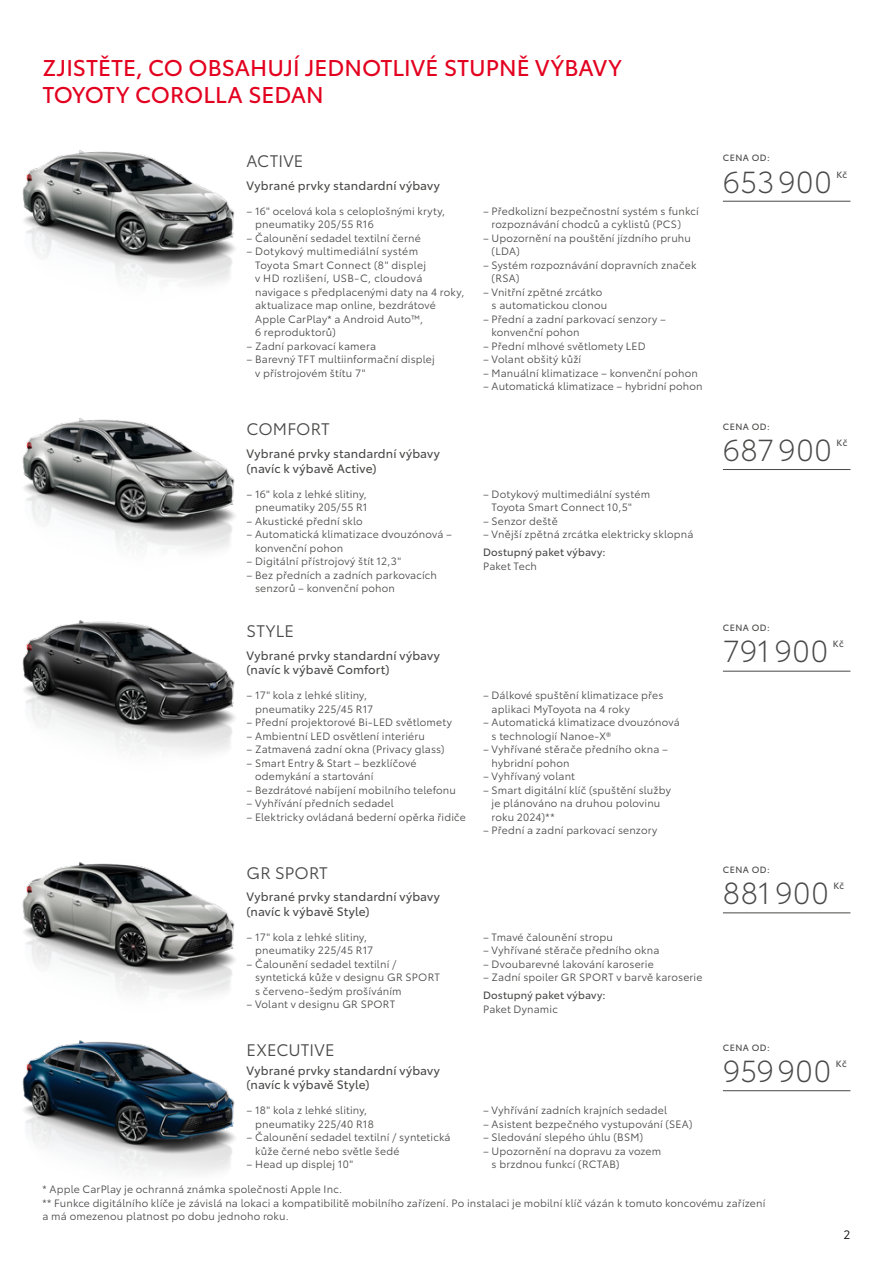
<style>
.page{position:relative;width:893px;height:1263px;background:#fff}
.page>*{position:absolute;margin:0;border:0;box-sizing:border-box;transform-origin:0 0}
.t1{font:300 30px "Toyota Type";letter-spacing:.025em;color:#494948}
.t2{font:22.5px/27px "Toyota Type";color:#e3001f}
.t3{font:16.5px "Toyota Type";letter-spacing:.01em;color:#494948}
.t4{font:12px/14.4px "Toyota Type";letter-spacing:.01em;color:#494948}
.t5{font:12px "Toyota Type";color:#000}
.t6{font:10.5px/13.5px "Toyota Type";letter-spacing:.015em;color:#494948}
.t7{font:10.5px "Toyota Type";letter-spacing:.015em;color:#494948}
.t8{font:9px "Toyota Type";letter-spacing:.055em;color:#494948}
</style>
<div class="page">
<img style="left:22px;top:150px;width:214px;height:134px">
<img style="left:22px;top:418px;width:213px;height:133px">
<img style="left:22px;top:620px;width:214px;height:133px">
<img style="left:22px;top:862px;width:214px;height:311px">
<hr style="left:723px;top:201px;width:127px;height:1px;background:#494948">
<hr style="left:723px;top:469px;width:127px;height:1px;background:#494948">
<hr style="left:723px;top:671px;width:127px;height:1px;background:#494948">
<hr style="left:723px;top:912px;width:127px;height:1px;background:#494948">
<hr style="left:723px;top:1090px;width:127px;height:1px;background:#494948">
<h2 class="t2" style="left:43px;top:53px;width:581px">ZJISTĚTE, CO OBSAHUJÍ JEDNOTLIVÉ STUPNĚ VÝBAVY<br>TOYOTY COROLLA SEDAN</h2>
<h3 class="t3" style="left:247px;top:149px;width:58px">ACTIVE</h3>
<p class="t4" style="left:247px;top:177px;width:195px">Vybrané prvky standardní výbavy</p>
<p class="t6" style="left:255px;top:203px;width:192px;text-indent:-9px">– 16" ocelová kola s celoplošnými kryty, pneumatiky 205/55 R16</p>
<p class="t6" style="left:247px;top:230px;width:176px">– Čalounění sedadel textilní černé</p>
<p class="t6" style="left:255px;top:244px;width:211px;text-indent:-9px">– Dotykový multimediální systém<br>Toyota Smart Connect (8" displej<br>v HD rozlišení, USB-C, cloudová navigace s předplacenými daty na 4 roky, aktualizace map online, bezdrátové<br>Apple CarPlay* a Android Auto™,<br>6 reproduktorů)</p>
<p class="t6" style="left:247px;top:338px;width:131px">– Zadní parkovací kamera</p>
<p class="t6" style="left:255px;top:352px;width:181px;text-indent:-9px">– Barevný TFT multiinformační displej v přístrojovém štítu 7"</p>
<h3 class="t3" style="left:247px;top:417px;width:85px">COMFORT</h3>
<p class="t4" style="left:247px;top:446px;width:195px">Vybrané prvky standardní výbavy (navíc k výbavě Active)</p>
<p class="t6" style="left:247px;top:486px;width:123px;text-align:right">– 16" kola z lehké slitiny, pneumatiky 205/55 R1</p>
<p class="t6" style="left:247px;top:513px;width:118px">– Akustické přední sklo</p>
<p class="t6" style="left:255px;top:527px;width:198px;text-indent:-9px">– Automatická klimatizace dvouzónová – konvenční pohon</p>
<p class="t6" style="left:247px;top:554px;width:156px">– Digitální přístrojový štít 12,3"</p>
<p class="t6" style="left:255px;top:567px;width:183px;text-indent:-9px">– Bez předních a zadních parkovacích senzorů – konvenční pohon</p>
<h3 class="t3" style="left:247px;top:619px;width:49px">STYLE</h3>
<p class="t4" style="left:247px;top:647px;width:195px">Vybrané prvky standardní výbavy (navíc k výbavě Comfort)</p>
<p class="t6" style="left:255px;top:688px;width:120px;text-indent:-9px">– 17" kola z lehké slitiny, pneumatiky 225/45 R17</p>
<p class="t6" style="left:247px;top:715px;width:207px">– Přední projektorové Bi‑LED světlomety</p>
<p class="t6" style="left:247px;top:728px;width:180px">– Ambientní LED osvětlení interiéru</p>
<p class="t6" style="left:247px;top:742px;width:199px">– Zatmavená zadní okna (Privacy glass)</p>
<p class="t6" style="left:255px;top:755px;width:163px;text-indent:-9px">– Smart Entry &amp; Start – bezklíčové odemykání a startování</p>
<p class="t6" style="left:247px;top:782px;width:211px">– Bezdrátové nabíjení mobilního telefonu</p>
<p class="t6" style="left:247px;top:796px;width:149px">– Vyhřívání předních sedadel</p>
<p class="t6" style="left:247px;top:809px;width:221px">– Elektricky ovládaná bederní opěrka řidiče</p>
<h3 class="t3" style="left:247px;top:860px;width:83px">GR SPORT</h3>
<p class="t4" style="left:247px;top:889px;width:195px">Vybrané prvky standardní výbavy (navíc k výbavě Style)</p>
<p class="t6" style="left:255px;top:929px;width:120px;text-indent:-9px">– 17" kola z lehké slitiny, pneumatiky 225/45 R17</p>
<p class="t6" style="left:255px;top:956px;width:186px;text-indent:-9px">– Čalounění sedadel textilní / syntetická kůže v designu GR SPORT s červeno‑šedým prošíváním</p>
<p class="t6" style="left:247px;top:997px;width:150px">– Volant v designu GR SPORT</p>
<h3 class="t3" style="left:247px;top:1038px;width:89px">EXECUTIVE</h3>
<p class="t4" style="left:247px;top:1062px;width:195px">Vybrané prvky standardní výbavy (navíc k výbavě Style)</p>
<p class="t6" style="left:255px;top:1103px;width:120px;text-indent:-9px">– 18" kola z lehké slitiny, pneumatiky 225/40 R18</p>
<p class="t6" style="left:255px;top:1130px;width:197px;text-indent:-9px">– Čalounění sedadel textilní / syntetická kůže černé nebo světle šedé</p>
<p class="t6" style="left:247px;top:1157px;width:108px">– Head up displej 10"</p>
<p class="t6" style="left:492px;top:203px;width:209px;text-indent:-9px">– Předkolizní bezpečnostní systém s funkcí rozpoznávání chodců a cyklistů (PCS)</p>
<p class="t6" style="left:492px;top:230px;width:201px;text-indent:-9px">– Upozornění na pouštění jízdního pruhu (LDA)</p>
<p class="t6" style="left:492px;top:257px;width:206px;text-indent:-9px">– Systém rozpoznávání dopravních značek (RSA)</p>
<p class="t6" style="left:492px;top:284px;width:117px;text-indent:-9px">– Vnitřní zpětné zrcátko s automatickou clonou</p>
<p class="t6" style="left:492px;top:311px;width:176px;text-indent:-9px">– Přední a zadní parkovací senzory – konvenční pohon</p>
<p class="t6" style="left:483px;top:338px;width:164px">– Přední mlhové světlomety LED</p>
<p class="t6" style="left:483px;top:352px;width:100px">– Volant obšitý kůží</p>
<p class="t6" style="left:483px;top:365px;width:216px">– Manuální klimatizace – konvenční pohon</p>
<p class="t6" style="left:483px;top:379px;width:221px">– Automatická klimatizace – hybridní pohon</p>
<p class="t6" style="left:492px;top:486px;width:160px;text-indent:-9px">– Dotykový multimediální systém<br>Toyota Smart Connect 10,5"</p>
<p class="t6" style="left:483px;top:513px;width:76px">– Senzor deště</p>
<p class="t6" style="left:483px;top:527px;width:212px">– Vnější zpětná zrcátka elektricky sklopná</p>
<p class="t7" style="left:483px;top:544px;width:124px">Dostupný paket výbavy:</p>
<p class="t6" style="left:483px;top:558px;width:55px">Paket Tech</p>
<p class="t6" style="left:492px;top:688px;width:173px;text-indent:-9px">– Dálkové spuštění klimatizace přes aplikaci MyToyota na 4 roky</p>
<p class="t6" style="left:492px;top:715px;width:190px;text-indent:-9px">– Automatická klimatizace dvouzónová s technologií Nanoe-X®</p>
<p class="t6" style="left:492px;top:742px;width:178px;text-indent:-9px">– Vyhřívané stěrače předního okna – hybridní pohon</p>
<p class="t6" style="left:483px;top:769px;width:93px">– Vyhřívaný volant</p>
<p class="t6" style="left:492px;top:782px;width:181px;text-indent:-9px">– Smart digitální klíč (spuštění služby je plánováno na druhou polovinu roku 2024)**</p>
<p class="t6" style="left:483px;top:823px;width:176px">– Přední a zadní parkovací senzory</p>
<p class="t6" style="left:483px;top:929px;width:131px">– Tmavé čalounění stropu</p>
<p class="t6" style="left:483px;top:943px;width:178px">– Vyhřívané stěrače předního okna</p>
<p class="t6" style="left:483px;top:956px;width:172px">– Dvoubarevné lakování karoserie</p>
<p class="t6" style="left:483px;top:970px;width:221px">– Zadní spoiler GR SPORT v barvě karoserie</p>
<p class="t7" style="left:483px;top:987px;width:124px">Dostupný paket výbavy:</p>
<p class="t6" style="left:483px;top:1001px;width:76px">Paket Dynamic</p>
<p class="t6" style="left:483px;top:1103px;width:186px">– Vyhřívání zadních krajních sedadel</p>
<p class="t6" style="left:483px;top:1116px;width:211px">– Asistent bezpečného vystupování (SEA)</p>
<p class="t6" style="left:483px;top:1130px;width:162px">– Sledování slepého úhlu (BSM)</p>
<p class="t6" style="left:492px;top:1143px;width:171px;text-indent:-9px">– Upozornění na dopravu za vozem s brzdnou funkcí (RCTAB)</p>
<p class="t8" style="left:723px;top:151px;width:48px">CENA OD:</p>
<h1 class="t1" style="left:723px;top:160px;width:110px">653900</h1>
<p class="t8" style="left:836px;top:168px;width:12px">Kč</p>
<p class="t8" style="left:723px;top:420px;width:48px">CENA OD:</p>
<h1 class="t1" style="left:723px;top:428px;width:110px">687900</h1>
<p class="t8" style="left:837px;top:436px;width:12px">Kč</p>
<p class="t8" style="left:723px;top:621px;width:48px">CENA OD:</p>
<h1 class="t1" style="left:723px;top:630px;width:107px">791900</h1>
<p class="t8" style="left:833px;top:637px;width:12px">Kč</p>
<p class="t8" style="left:723px;top:863px;width:48px">CENA OD:</p>
<h1 class="t1" style="left:723px;top:871px;width:107px">881900</h1>
<p class="t8" style="left:833px;top:879px;width:12px">Kč</p>
<p class="t8" style="left:723px;top:1041px;width:48px">CENA OD:</p>
<h1 class="t1" style="left:723px;top:1049px;width:110px">959900</h1>
<p class="t8" style="left:836px;top:1057px;width:12px">Kč</p>
<p class="t6" style="left:43px;top:1182px;width:724px">* Apple CarPlay je ochranná známka společnosti Apple Inc.<br>** Funkce digitálního klíče je závislá na lokaci a kompatibilitě mobilního zařízení. Po instalaci je mobilní klíč vázán k tomuto koncovému zařízení a má omezenou platnost po dobu jednoho roku.</p>
<p class="t5" style="left:843px;top:1226px;width:8px">2</p>
</div>
